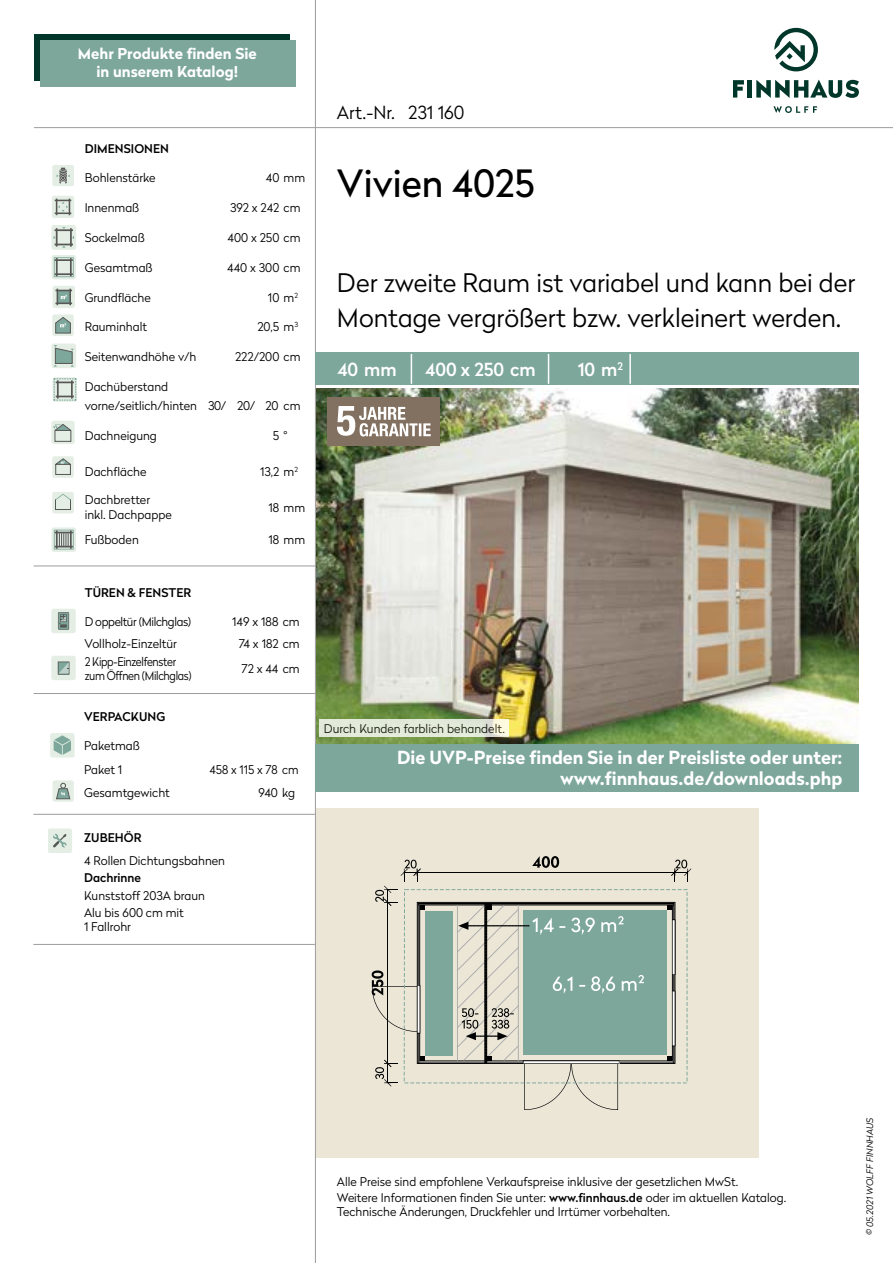
<style>
.page{position:relative;width:893px;height:1263px;background:#fff}
.page>*{position:absolute;margin:0;border:0;box-sizing:border-box;transform-origin:0 0}
.t1{font:37.5px "Radikal";color:#000}
.t2{font:300 25.5px/34.5px "Radikal";color:#000}
.t3{font:700 18px/21.6px "Radikal";color:#fff;text-align:right}
.t4{font:500 18px "Radikal";color:#fff}
.t5{font:300 18px "Radikal";color:#000}
.t6{font:700 15px/18px "Radikal";color:#fff;text-align:center}
.t7{font:300 12px/14.4px "Radikal";color:#000}
.t8{font:500 12px "Radikal";letter-spacing:.005em;color:#000}
.t9{font:300 12px/14.4px "Radikal";letter-spacing:-.03em;color:#000;scale:.92 1}
.t10{font:300 12px "Radikal";letter-spacing:-.03em;color:#000}
.t11{font:italic 300 9px "Radikal";color:#000}
.s1{font-weight:500}
</style>
<div class="page">
<div style="left:34px;top:34px;width:255px;height:46px;background:#00372a"></div>
<hr style="left:316px;top:127px;width:577px;height:1px;background:#9d9d9c">
<hr style="left:315px;top:0;width:1px;height:1263px;background:#9d9d9c">
<div style="left:40px;top:41px;width:255px;height:46px;background:#7ea79b"></div>
<div style="left:316px;top:808px;width:442px;height:350px;background:#ebe6d6"></div>
<div style="left:315px;top:352px;width:544px;height:32px;background:#7ea79b"></div>
<img style="left:316px;top:388px;width:543px;height:356px">
<div style="left:328px;top:397px;width:112px;height:48px;background:#827060"></div>
<svg style="left:337px;top:406px;width:94px;height:30px"></svg>
<div style="left:52px;top:609px;width:24px;height:24px;background:#e4eee4;border-radius:3px"></div>
<svg style="left:58px;top:612px;width:11px;height:18px"></svg>
<div style="left:52px;top:656px;width:24px;height:24px;background:#e4eee4;border-radius:3px"></div>
<svg style="left:58px;top:661px;width:12px;height:13px"></svg>
<div style="left:52px;top:165px;width:22px;height:21px;background:#e4eee4;border-radius:2px"></div>
<svg style="left:57px;top:168px;width:13px;height:15px"></svg>
<div style="left:52px;top:196px;width:22px;height:22px;background:#e4eee4;border-radius:2px"></div>
<svg style="left:55px;top:199px;width:16px;height:16px"></svg>
<div style="left:51px;top:225px;width:25px;height:25px;background:#e4eee4;border-radius:3px"></div>
<svg style="left:54px;top:227px;width:20px;height:21px"></svg>
<div style="left:52px;top:255px;width:24px;height:24px;background:linear-gradient(to right,#d0e0d5,#d8e6db);border-radius:3px"></div>
<svg style="left:54px;top:257px;width:20px;height:20px"></svg>
<div style="left:53px;top:286px;width:22px;height:22px;background:#e4eee4;border-radius:2px"></div>
<svg style="left:55px;top:289px;width:17px;height:16px"></svg>
<div style="left:52px;top:314px;width:22px;height:22px;background:#e4eee4;border-radius:2px"></div>
<svg style="left:55px;top:317px;width:16px;height:17px"></svg>
<div style="left:51px;top:343px;width:25px;height:25px;background:#e4eee4;border-radius:3px"></div>
<svg style="left:54px;top:345px;width:20px;height:22px"></svg>
<svg style="left:53px;top:377px;width:24px;height:24px"></svg>
<svg style="left:54px;top:378px;width:23px;height:23px"></svg>
<div style="left:51px;top:421px;width:24px;height:23px;background:#e4eee4;border-radius:2px"></div>
<svg style="left:53px;top:424px;width:19px;height:18px"></svg>
<div style="left:52px;top:456px;width:22px;height:22px;background:#e4eee4;border-radius:2px"></div>
<svg style="left:55px;top:458px;width:16px;height:17px"></svg>
<div style="left:52px;top:492px;width:22px;height:21px;background:#e4eee4;border-radius:2px"></div>
<svg style="left:55px;top:494px;width:16px;height:16px"></svg>
<svg style="left:52px;top:527px;width:24px;height:25px"></svg>
<svg style="left:54px;top:530px;width:20px;height:20px"></svg>
<div style="left:48px;top:828px;width:24px;height:24px;background:#e4eee4;border-radius:3px"></div>
<svg style="left:53px;top:834px;width:14px;height:13px"></svg>
<div style="left:50px;top:733px;width:25px;height:24px;background:#e4eee4;border-radius:3px"></div>
<svg style="left:54px;top:735px;width:17px;height:20px"></svg>
<div style="left:53px;top:780px;width:21px;height:22px;background:#e4eee4;border-radius:2px"></div>
<svg style="left:56px;top:783px;width:15px;height:16px"></svg>
<hr style="left:411px;top:354px;width:1px;height:30px;background:#fff">
<hr style="left:548px;top:354px;width:1px;height:30px;background:#fff">
<hr style="left:629px;top:354px;width:2px;height:30px;background:#fff">
<hr style="left:34px;top:566px;width:282px;height:1px;background:#9d9d9c">
<hr style="left:34px;top:693px;width:282px;height:1px;background:#9d9d9c">
<hr style="left:33px;top:944px;width:282px;height:1px;background:#9d9d9c">
<hr style="left:34px;top:127px;width:281px;height:1px;background:#9d9d9c">
<hr style="left:33px;top:814px;width:282px;height:1px;background:#9d9d9c">
<svg style="left:372px;top:856px;width:319px;height:254px"></svg>
<svg style="left:320px;top:720px;width:189px;height:17px;background:#e4ead9"></svg>
<div style="left:316px;top:744px;width:543px;height:48px;background:#7ea79b"></div>
<svg style="left:774px;top:28px;width:44px;height:43px"></svg>
<svg style="left:773px;top:106px;width:44px;height:7px"></svg>
<svg style="left:733px;top:80px;width:11px;height:18px"></svg>
<hr style="left:748px;top:80px;width:4px;height:18px;background:#00372a">
<svg style="left:756px;top:80px;width:103px;height:18px"></svg>
<p class="t6" style="left:78px;top:44px;width:181px">Mehr Produkte finden Sie in unserem Katalog!</p>
<p class="t8" style="left:85px;top:140px;width:86px">DIMENSIONEN</p>
<p class="t7" style="left:85px;top:170px;width:72px">Bohlenstärke</p>
<p class="t7" style="left:266px;top:170px;width:41px">40 mm</p>
<p class="t7" style="left:85px;top:200px;width:56px">Innenmaß</p>
<p class="t7" style="left:230px;top:200px;width:72px">392 x 242 cm</p>
<p class="t7" style="left:85px;top:230px;width:62px">Sockelmaß</p>
<p class="t7" style="left:228px;top:230px;width:74px">400 x 250 cm</p>
<p class="t7" style="left:85px;top:260px;width:69px">Gesamtmaß</p>
<p class="t7" style="left:227px;top:260px;width:75px">440 x 300 cm</p>
<p class="t7" style="left:85px;top:289px;width:68px">Grundfläche</p>
<p class="t7" style="left:268px;top:289px;width:32px">10 m<sup>2</sup></p>
<p class="t7" style="left:85px;top:319px;width:64px">Rauminhalt</p>
<p class="t7" style="left:257px;top:319px;width:42px">20,5 m<sup>3</sup></p>
<p class="t7" style="left:85px;top:349px;width:113px">Seitenwandhöhe v/h</p>
<p class="t7" style="left:235px;top:349px;width:67px">222/200 cm</p>
<p class="t7" style="left:85px;top:376px;width:217px;line-height:19.5px">Dachüberstand<br>vorne/seitlich/hinten 30/ 20/ 20 cm</p>
<p class="t7" style="left:85px;top:428px;width:74px">Dachneigung</p>
<p class="t7" style="left:273px;top:428px;width:16px">5 °</p>
<p class="t7" style="left:85px;top:464px;width:63px">Dachfläche</p>
<p class="t7" style="left:260px;top:464px;width:39px">13,2 m<sup>2</sup></p>
<p class="t7" style="left:85px;top:492px;width:89px">Dachbretter inkl. Dachpappe</p>
<p class="t7" style="left:269px;top:499px;width:38px">18 mm</p>
<p class="t7" style="left:85px;top:532px;width:56px">Fußboden</p>
<p class="t7" style="left:269px;top:532px;width:38px">18 mm</p>
<p class="t8" style="left:85px;top:584px;width:108px">TÜREN &amp; FENSTER</p>
<p class="t10" style="left:85px;top:613px;width:108px">D oppeltür (Milchglas)</p>
<p class="t7" style="left:232px;top:614px;width:69px">149 x 188 cm</p>
<p class="t7" style="left:85px;top:636px;width:94px">Vollholz-Einzeltür</p>
<p class="t7" style="left:239px;top:636px;width:62px">74 x 182 cm</p>
<p class="t9" style="left:85px;top:653px;width:118px">2 Kipp-Einzelfenster zum Öffnen (Milchglas)</p>
<p class="t7" style="left:241px;top:660px;width:60px">72 x 44 cm</p>
<p class="t8" style="left:84px;top:708px;width:83px">VERPACKUNG</p>
<p class="t7" style="left:84px;top:734px;width:57px;line-height:23.4px">Paketmaß<br>Paket 1</p>
<p class="t7" style="left:210px;top:762px;width:90px">458 x 115 x 78 cm</p>
<p class="t7" style="left:84px;top:785px;width:87px">Gesamtgewicht</p>
<p class="t7" style="left:258px;top:785px;width:38px">940 kg</p>
<p class="t8" style="left:84px;top:829px;width:59px">ZUBEHÖR</p>
<p class="t7" style="left:84px;top:853px;width:143px">4 Rollen Dichtungsbahnen</p>
<p class="t8" style="left:84px;top:869px;width:59px">Dachrinne</p>
<p class="t7" style="left:84px;top:887px;width:122px;line-height:16.5px">Kunststoff 203A braun<br>Alu bis 600 cm mit</p>
<p class="t7" style="left:84px;top:919px;width:48px">1 Fallrohr</p>
<h3 class="t5" style="left:337px;top:100px;width:129px">Art.-Nr. 231 160</h3>
<h1 class="t1" style="left:337px;top:157px;width:199px">Vivien 4025</h1>
<h2 class="t2" style="left:337px;top:265px;width:520px">Der zweite Raum ist variabel und kann bei der<br>Montage vergrößert bzw. verkleinert werden.</h2>
<h3 class="t4" style="left:337px;top:356px;width:61px">40 mm</h3>
<h3 class="t4" style="left:425px;top:356px;width:112px">400 x 250 cm</h3>
<h3 class="t4" style="left:578px;top:356px;width:47px">10 m<sup>2</sup></h3>
<p class="t7" style="left:324px;top:721px;width:182px">Durch Kunden farblich behandelt.</p>
<h3 class="t3" style="left:397px;top:745px;width:447px">Die UVP-Preise finden Sie in der Preisliste oder unter: www.finnhaus.de/downloads.php</h3>
<p class="t7" style="left:337px;top:1174px;width:403px">Alle Preise sind empfohlene Verkaufspreise inklusive der gesetzlichen MwSt.</p>
<p class="t7" style="left:337px;top:1190px;width:451px">Weitere Informationen finden Sie unter: <span class="s1">www.finnhaus.de</span> oder im aktuellen Katalog.<br>Technische Änderungen, Druckfehler und Irrtümer vorbehalten.</p>
<p class="t11" style="left:864px;top:1235px;width:119px;rotate:-90deg">© 05.2021 WOLFF FINNHAUS</p>
</div>
